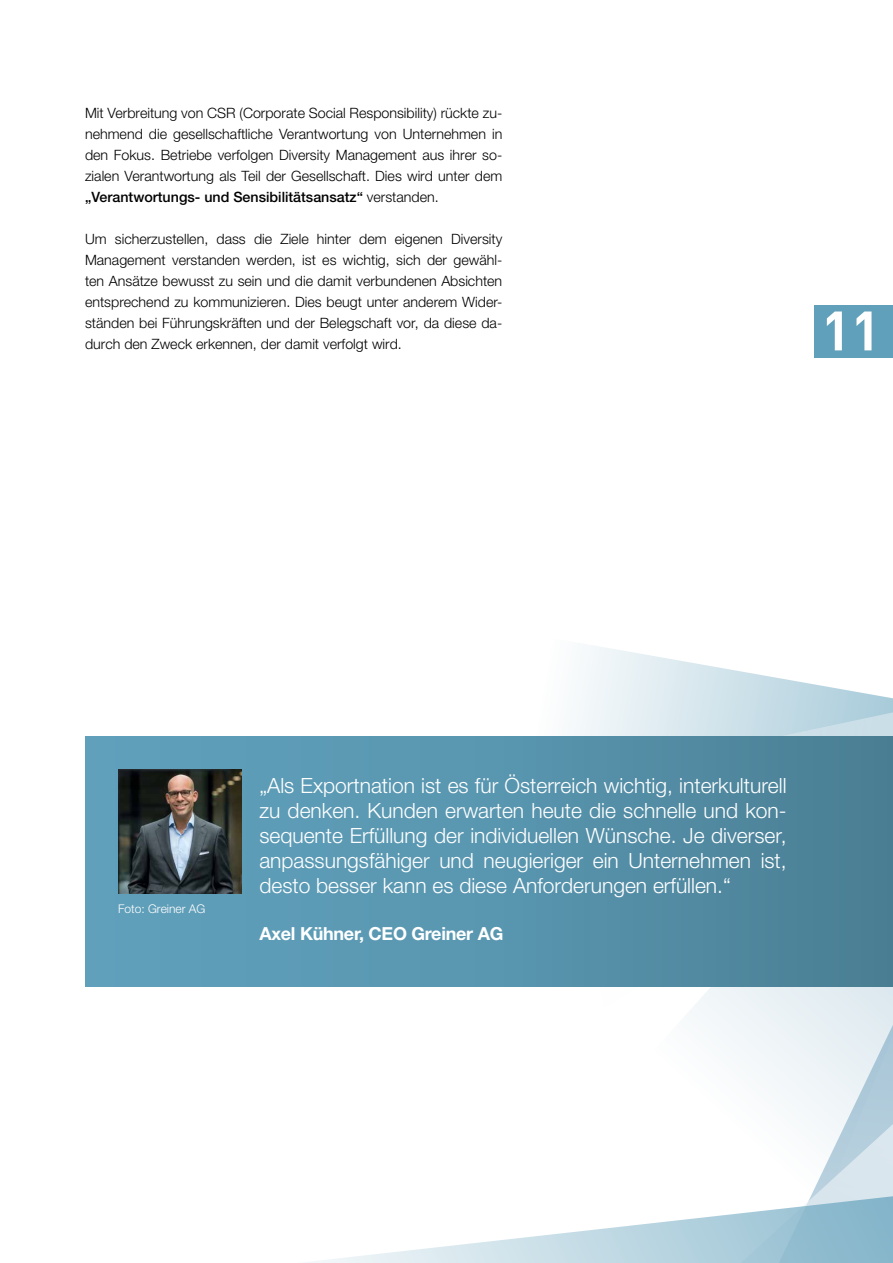
<style>
.page{position:relative;width:893px;height:1263px;background:#fff}
.page>*{position:absolute;margin:0;border:0;box-sizing:border-box;transform-origin:0 0}
.t1{font:700 54.6px "DIN";color:#fff}
.t2{font:300 21px/25.2px "Helvetica Neue";color:#fff;text-align:justify}
.t3{font:700 18px "Helvetica Neue LT Std";letter-spacing:-.015em;color:#fff}
.t4{font:300 14.25px/21px "Helvetica Neue";color:#000;text-align:justify}
.t5{font:300 12px "Helvetica Neue";color:#fff}
.s1{font-weight:500}
</style>
<div class="page">
<svg style="left:556px;top:651px;width:98px;height:86px;fill:#eff5f8"></svg>
<svg style="left:654px;top:656px;width:239px;height:81px"></svg>
<svg style="left:382px;top:986px;width:511px;height:181px"></svg>
<svg style="left:307px;top:1167px;width:586px;height:96px"></svg>
<div style="left:814px;top:306px;width:79px;height:52px;background:#60a0bb"></div>
<div style="left:85px;top:737px;width:808px;height:249px;background:linear-gradient(to right,#62a2be,#4c8298)"></div>
<img style="left:118px;top:770px;width:123px;height:123px">
<p class="t4" style="left:85px;top:102px;width:419px">Mit Verbreitung von CSR (Corporate Social Responsibility) rückte zu&shy;nehmend die gesellschaftliche Verantwortung von Unternehmen in den Fokus. Betriebe verfolgen Diversity Management aus ihrer so&shy;zialen Verantwortung als Teil der Gesellschaft. Dies wird unter dem <span class="s1">„Verantwortungs- und Sensibilitätsansatz“</span> verstanden.</p>
<p class="t4" style="left:85px;top:228px;width:419px">Um sicherzustellen, dass die Ziele hinter dem eigenen Diversity Management verstanden werden, ist es wichtig, sich der gewähl&shy;ten Ansätze bewusst zu sein und die damit verbundenen Absichten entsprechend zu kommunizieren. Dies beugt unter anderem Wider&shy;ständen bei Führungskräften und der Belegschaft vor, da diese da&shy;durch den Zweck erkennen, der damit verfolgt wird.</p>
<h1 class="t1" style="left:821px;top:295px;width:61px">11</h1>
<p class="t5" style="left:118px;top:901px;width:89px">Foto: Greiner AG</p>
<p class="t2" style="left:259px;top:772px;width:529px">„Als Exportnation ist es für Österreich wichtig, interkulturell zu denken. Kunden erwarten heute die schnelle und kon&shy;sequente Erfüllung der individuellen Wünsche. Je diverser, anpassungsfähiger und neugieriger ein Unternehmen ist, desto besser kann es diese Anforderungen erfüllen.“</p>
<p class="t3" style="left:259px;top:923px;width:245px">Axel Kühner, CEO Greiner AG</p>
</div>
